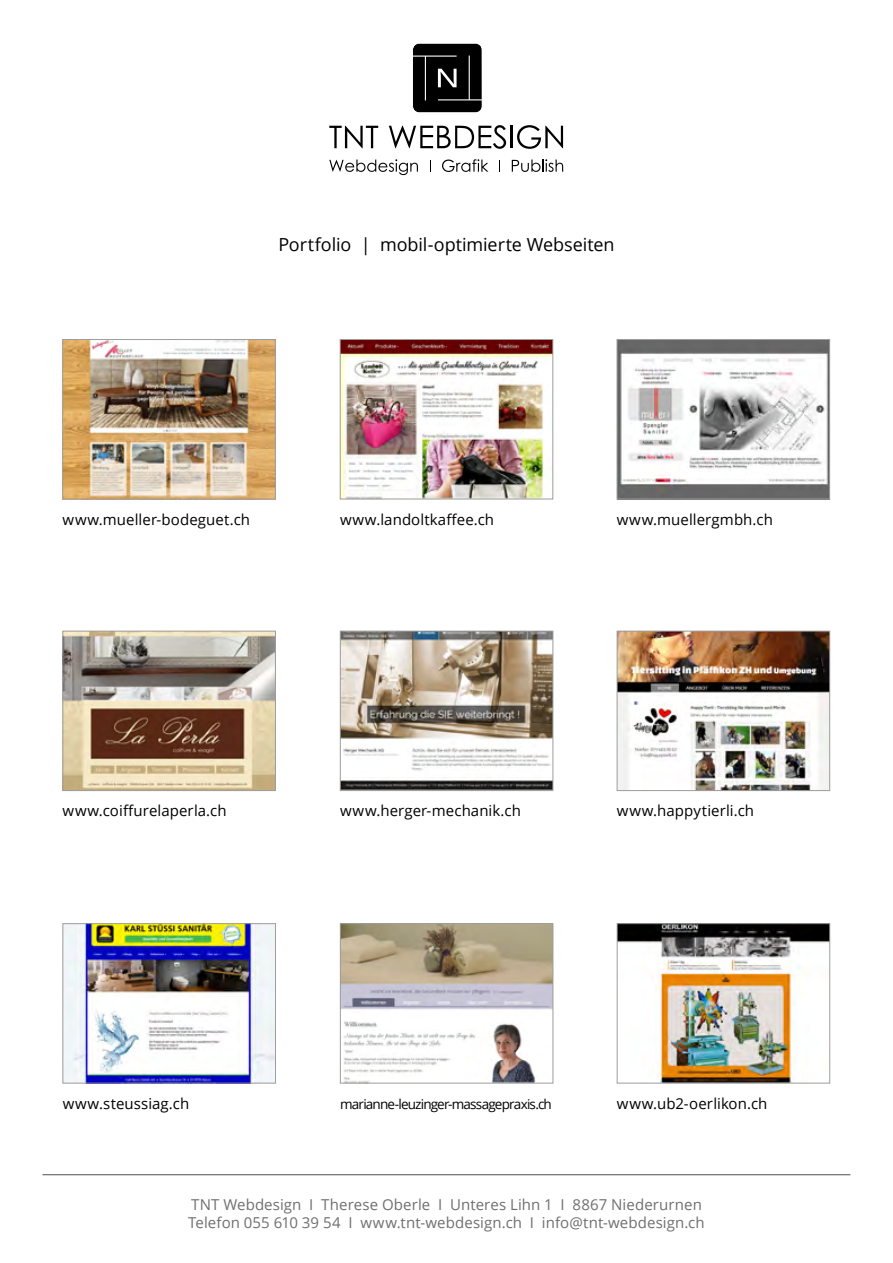
<style>
.page{position:relative;width:893px;height:1263px;background:#fff}
.page>*{position:absolute;margin:0;border:0;box-sizing:border-box;transform-origin:0 0}
.t1{font:18px "Open Sans";letter-spacing:-.005em;color:#000}
.t2{font:15px "Open Sans";letter-spacing:.005em;color:#000}
.t3{font:15px/18px "Open Sans";letter-spacing:.005em;color:#706f6f}
.t4{font:13.5px "Open Sans";letter-spacing:-.06em;color:#000}
</style>
<div class="page">
<svg style="left:329px;top:126px;width:49px;height:22px"></svg>
<svg style="left:389px;top:125px;width:117px;height:24px"></svg>
<hr style="left:511px;top:126px;width:2px;height:22px;background:#000">
<svg style="left:517px;top:125px;width:46px;height:24px"></svg>
<svg style="left:329px;top:159px;width:89px;height:16px"></svg>
<svg style="left:430px;top:160px;width:1px;height:12px"></svg>
<svg style="left:442px;top:159px;width:46px;height:13px"></svg>
<svg style="left:499px;top:160px;width:1px;height:12px"></svg>
<svg style="left:512px;top:159px;width:51px;height:13px"></svg>
<svg style="left:413px;top:43px;width:69px;height:70px;background:#1b1b1b"></svg>
<hr style="left:43px;top:1174px;width:807px;height:1px;background:#000">
<img style="left:619px;top:925px;width:209px;height:156px">
<div style="left:617px;top:923px;width:213px;height:160px;border:1px solid #9d9d9c"></div>
<img style="left:342px;top:925px;width:209px;height:156px">
<div style="left:340px;top:923px;width:213px;height:160px;border:1px solid #9d9d9c"></div>
<img style="left:65px;top:925px;width:209px;height:156px">
<div style="left:63px;top:923px;width:213px;height:160px;border:1px solid #9d9d9c"></div>
<img style="left:619px;top:633px;width:209px;height:156px">
<div style="left:617px;top:631px;width:213px;height:160px;border:1px solid #9d9d9c"></div>
<img style="left:342px;top:633px;width:209px;height:156px">
<div style="left:340px;top:631px;width:213px;height:160px;border:1px solid #9d9d9c"></div>
<img style="left:65px;top:633px;width:209px;height:156px">
<div style="left:63px;top:631px;width:213px;height:160px;border:1px solid #9d9d9c"></div>
<img style="left:619px;top:341px;width:209px;height:156px">
<div style="left:617px;top:339px;width:213px;height:160px;border:1px solid #9d9d9c"></div>
<img style="left:342px;top:341px;width:209px;height:156px">
<div style="left:340px;top:339px;width:213px;height:160px;border:1px solid #9d9d9c"></div>
<img style="left:65px;top:341px;width:209px;height:156px">
<div style="left:63px;top:339px;width:213px;height:160px;border:1px solid #9d9d9c"></div>
<p class="t1" style="left:278px;top:232px;width:338px">Portfolio | mobil-optimierte Webseiten</p>
<p class="t2" style="left:63px;top:509px;width:189px">www.mueller-bodeguet.ch</p>
<p class="t2" style="left:340px;top:509px;width:156px">www.landoltkaffee.ch</p>
<p class="t2" style="left:617px;top:509px;width:158px">www.muellergmbh.ch</p>
<p class="t2" style="left:63px;top:800px;width:166px">www.coiffurelaperla.ch</p>
<p class="t2" style="left:340px;top:800px;width:182px">www.herger-mechanik.ch</p>
<p class="t2" style="left:617px;top:800px;width:139px">www.happytierli.ch</p>
<p class="t2" style="left:63px;top:1093px;width:128px">www.steussiag.ch</p>
<p class="t4" style="left:340px;top:1094px;width:213px">marianne-leuzinger-massagepraxis.ch</p>
<p class="t2" style="left:617px;top:1093px;width:152px">www.ub2-oerlikon.ch</p>
<p class="t3" style="left:188px;top:1195px;width:518px">TNT Webdesign I Therese Oberle I Unteres Lihn 1 I 8867 Niederurnen<br>Telefon 055 610 39 54 I www.tnt-webdesign.ch I info@tnt-webdesign.ch</p>
</div>
